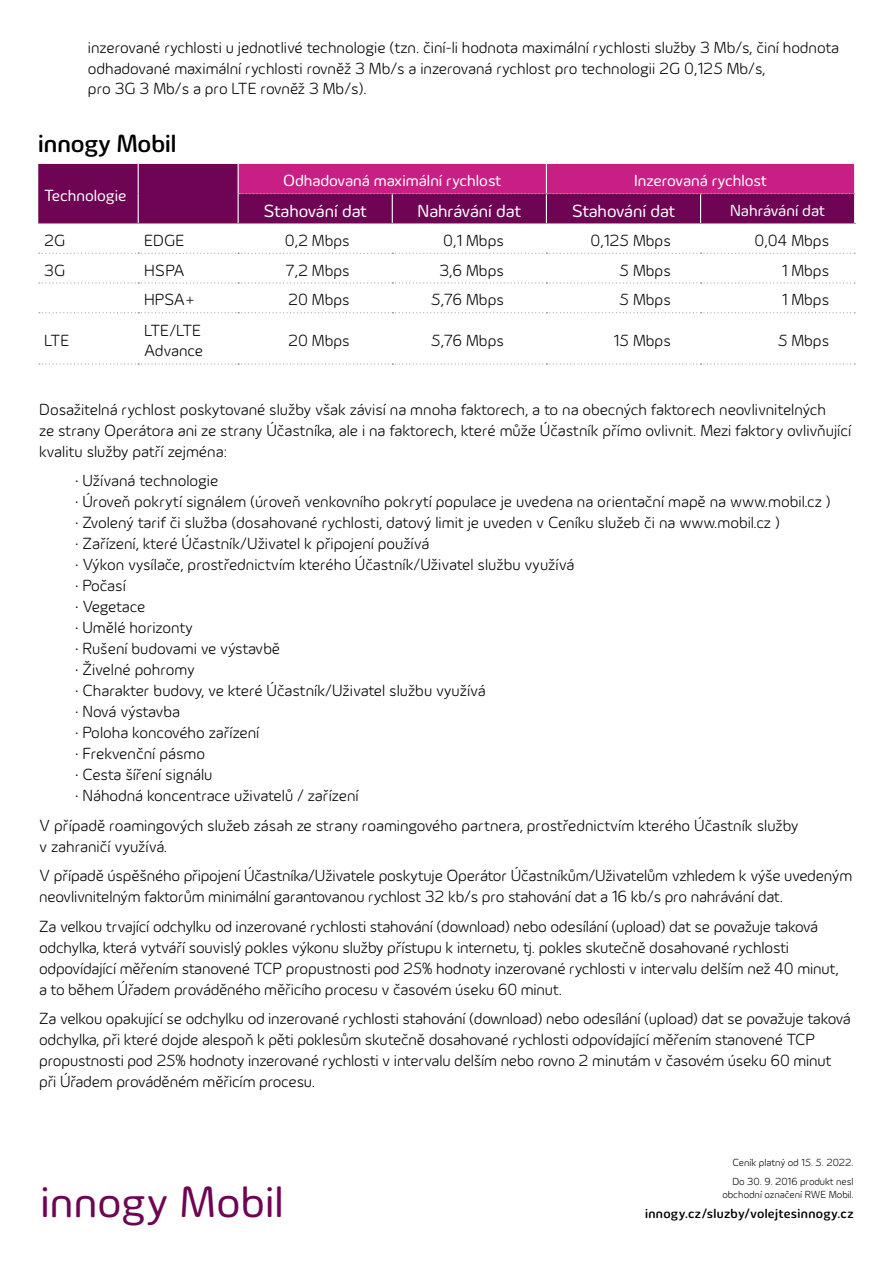
<style>
.page{position:relative;width:893px;height:1263px;background:#fff}
.page>*{position:absolute;margin:0;border:0;box-sizing:border-box;transform-origin:0 0}
.t1{font:45px "Innogy";letter-spacing:.005em;color:#6e0453}
.t2{font:500 25.5px "Innogy";color:#000}
.t3{font:18px "Innogy";color:#fff}
.t4{font:300 16.5px/21px "Innogy";letter-spacing:-.01em;color:#000}
.t5{font:16.5px "Innogy";color:#fff}
.t6{font:500 13.5px "Innogy";letter-spacing:.025em;color:#000}
.t7{font:300 10.5px/19.2px "Innogy";color:#000}
.s1{font-weight:400}
</style>
<div class="page">
<svg style="left:39px;top:164px;width:817px;height:60px;background:#921368"></svg>
<svg style="left:39px;top:253px;width:816px;height:1px"></svg>
<svg style="left:39px;top:282px;width:816px;height:2px"></svg>
<svg style="left:39px;top:312px;width:816px;height:1px"></svg>
<svg style="left:39px;top:363px;width:816px;height:2px"></svg>
<p class="t4" style="left:88px;top:38px;width:753px">inzerované rychlosti u jednotlivé technologie (tzn. činí-li hodnota maximální rychlosti služby 3 Mb/s, činí hodnota odhadované maximální rychlosti rovněž 3 Mb/s a inzerovaná rychlost pro technologii 2G 0,125 Mb/s,<br>pro 3G 3 Mb/s a pro LTE rovněž 3 Mb/s).</p>
<h2 class="t2" style="left:38px;top:129px;width:140px">innogy Mobil</h2>
<p class="t5" style="left:44px;top:186px;width:84px">Technologie</p>
<p class="t5" style="left:283px;top:171px;width:220px">Odhadovaná maximální rychlost</p>
<p class="t5" style="left:634px;top:171px;width:134px">Inzerovaná rychlost</p>
<p class="t3" style="left:263px;top:200px;width:105px">Stahování dat</p>
<p class="t3" style="left:418px;top:200px;width:105px">Nahrávání dat</p>
<p class="t3" style="left:572px;top:200px;width:105px">Stahování dat</p>
<p class="t5" style="left:730px;top:201px;width:96px">Nahrávání dat</p>
<p class="t4" style="left:44px;top:230px;width:23px">2G</p>
<p class="t4" style="left:144px;top:230px;width:42px">EDGE</p>
<p class="t4" style="left:285px;top:230px;width:66px">0,2 Mbps</p>
<p class="t4" style="left:443px;top:230px;width:62px">0,1 Mbps</p>
<p class="t4" style="left:591px;top:230px;width:82px">0,125 Mbps</p>
<p class="t4" style="left:755px;top:230px;width:76px">0,04 Mbps</p>
<p class="t4" style="left:44px;top:260px;width:23px">3G</p>
<p class="t4" style="left:144px;top:260px;width:42px">HSPA</p>
<p class="t4" style="left:286px;top:260px;width:66px">7,2 Mbps</p>
<p class="t4" style="left:439px;top:260px;width:66px">3,6 Mbps</p>
<p class="t4" style="left:619px;top:260px;width:53px">5 Mbps</p>
<p class="t4" style="left:782px;top:260px;width:49px">1 Mbps</p>
<p class="t4" style="left:144px;top:290px;width:52px">HPSA+</p>
<p class="t4" style="left:288px;top:290px;width:63px">20 Mbps</p>
<p class="t4" style="left:431px;top:290px;width:75px">5,76 Mbps</p>
<p class="t4" style="left:619px;top:290px;width:53px">5 Mbps</p>
<p class="t4" style="left:782px;top:290px;width:49px">1 Mbps</p>
<p class="t4" style="left:44px;top:330px;width:27px">LTE</p>
<p class="t4" style="left:144px;top:321px;width:61px;line-height:19.8px">LTE/LTE<br>Advance</p>
<p class="t4" style="left:288px;top:330px;width:63px">20 Mbps</p>
<p class="t4" style="left:431px;top:330px;width:75px">5,76 Mbps</p>
<p class="t4" style="left:613px;top:330px;width:59px">15 Mbps</p>
<p class="t4" style="left:778px;top:330px;width:53px">5 Mbps</p>
<p class="t4" style="left:39px;top:399px;width:814px">Dosažitelná rychlost poskytované služby však závisí na mnoha faktorech, a to na obecných faktorech neovlivnitelných<br>ze strany Operátora ani ze strany Účastníka, ale i na faktorech, které může Účastník přímo ovlivnit. Mezi faktory ovlivňující kvalitu služby patří zejména:</p>
<p class="t4" style="left:75px;top:471px;width:757px"><span class="s1">·</span> Užívaná technologie<br><span class="s1">·</span> Úroveň pokrytí signálem (úroveň venkovního pokrytí populace je uvedena na orientační mapě na www.mobil.cz ) <span class="s1">·</span> Zvolený tarif či služba (dosahované rychlosti, datový limit je uveden v Ceníku služeb či na www.mobil.cz )<br><span class="s1">·</span> Zařízení, které Účastník/Uživatel k připojení používá<br><span class="s1">·</span> Výkon vysílače, prostřednictvím kterého Účastník/Uživatel službu využívá<br><span class="s1">·</span> Počasí<br><span class="s1">·</span> Vegetace<br><span class="s1">·</span> Umělé horizonty<br><span class="s1">·</span> Rušení budovami ve výstavbě<br><span class="s1">·</span> Živelné pohromy<br><span class="s1">·</span> Charakter budovy, ve které Účastník/Uživatel službu využívá<br><span class="s1">·</span> Nová výstavba<br><span class="s1">·</span> Poloha koncového zařízení<br><span class="s1">·</span> Frekvenční pásmo<br><span class="s1">·</span> Cesta šíření signálu<br><span class="s1">·</span> Náhodná koncentrace uživatelů / zařízení</p>
<p class="t4" style="left:39px;top:815px;width:761px">V případě roamingových služeb zásah ze strany roamingového partnera, prostřednictvím kterého Účastník služby v zahraničí využívá.</p>
<p class="t4" style="left:39px;top:866px;width:815px">V případě úspěšného připojení Účastníka/Uživatele poskytuje Operátor Účastníkům/Uživatelům vzhledem k výše uvedeným neovlivnitelným faktorům minimální garantovanou rychlost 32 kb/s pro stahování dat a 16 kb/s pro nahrávání dat.</p>
<p class="t4" style="left:39px;top:916px;width:801px">Za velkou trvající odchylku od inzerované rychlosti stahování (download) nebo odesílání (upload) dat se považuje taková odchylka, která vytváří souvislý pokles výkonu služby přístupu k internetu, tj. pokles skutečně dosahované rychlosti odpovídající měřením stanovené TCP propustnosti pod 25% hodnoty inzerované rychlosti v intervalu delším než 40 minut, a to během Úřadem prováděného měřicího procesu v časovém úseku 60 minut.</p>
<p class="t4" style="left:39px;top:1009px;width:813px">Za velkou opakující se odchylku od inzerované rychlosti stahování (download) nebo odesílání (upload) dat se považuje taková odchylka, při které dojde alespoň k pěti poklesům skutečně dosahované rychlosti odpovídající měřením stanovené TCP propustnosti pod 25% hodnoty inzerované rychlosti v intervalu delším nebo rovno 2 minutám v časovém úseku 60 minut při Úřadem prováděném měřicím procesu.</p>
<h1 class="t1" style="left:40px;top:1176px;width:245px">innogy Mobil</h1>
<p class="t7" style="left:732px;top:1153px;width:123px">Ceník platný od 15. 5. 2022.<br>Do 30. 9. 2016 produkt nesl</p>
<p class="t7" style="left:722px;top:1185px;width:133px">obchodní označení RWE Mobil.</p>
<p class="t6" style="left:645px;top:1206px;width:210px">innogy.cz/sluzby/volejtesinnogy.cz</p>
</div>
